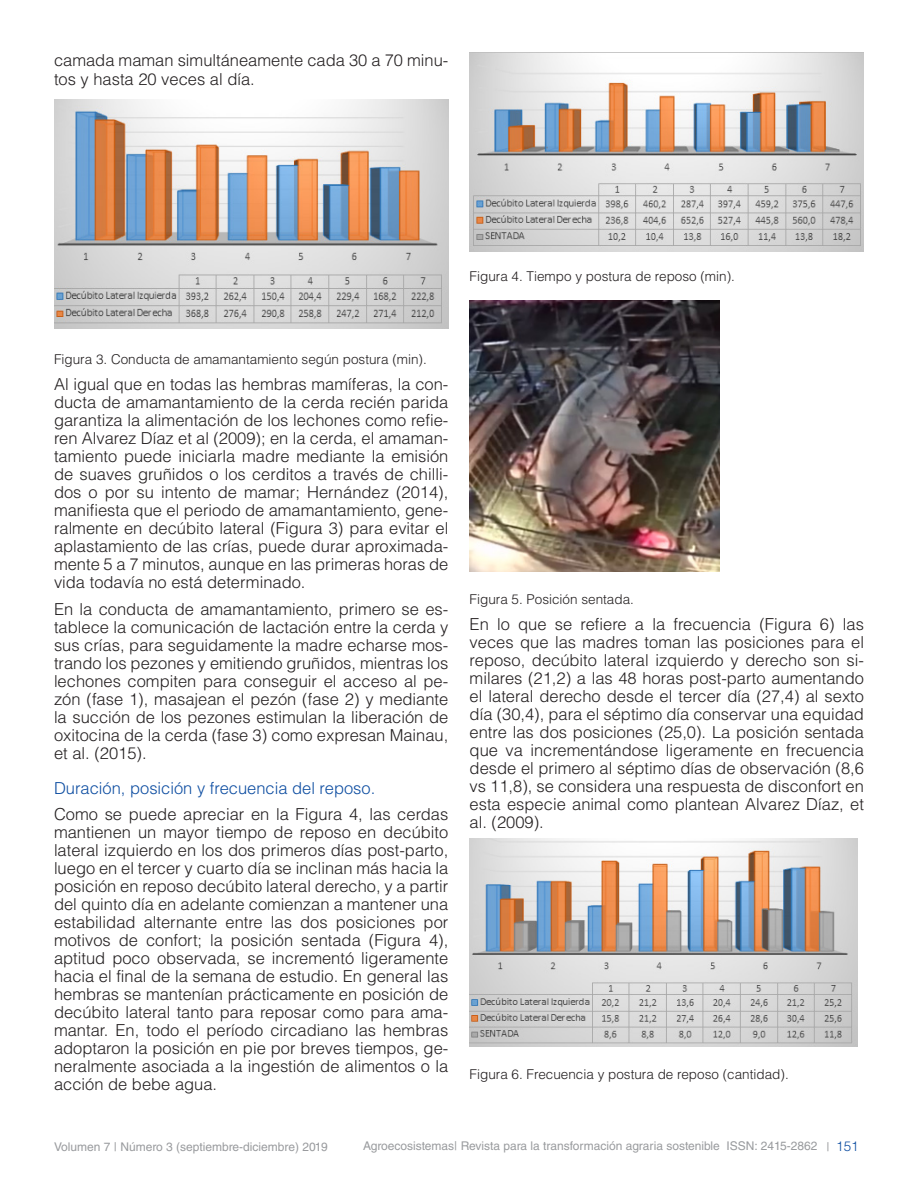
<style>
.page{position:relative;width:918px;height:1188px;background:#fff}
.page>*{position:absolute;margin:0;border:0;box-sizing:border-box;transform-origin:0 0}
.TEXTO{font:300 16.5px/18px "Helvetica LT Std";color:#231f20;text-align:justify}
.TITULOS_AZUL{font:300 16.5px "Helvetica LT Std";color:#0d4da1}
.pie_de_foto{font:300 13.5px "Helvetica LT Std";color:#231f20}
.TEXTO-2{font:300 13.5px "Helvetica LT Std";color:#231f20}
.t1{font:12px "Helvetica LT Std";color:#999b9e}
.s1{font-weight:300;font-size:13.5px;color:#0d4da1}
</style>
<div class="page">
<img style="left:54px;top:99px;width:394px;height:230px">
<img style="left:470px;top:53px;width:394px;height:198px">
<img style="left:470px;top:301px;width:250px;height:271px">
<img style="left:470px;top:838px;width:388px;height:208px">
<p class="TEXTO" style="left:54px;top:50px;width:396px;line-height:19.5px">camada maman simultáneamente cada 30 a 70 minu&shy;tos y hasta 20 veces al día.</p>
<p class="pie_de_foto" style="left:470px;top:268px;width:267px">Figura 4. Tiempo y postura de reposo (min).</p>
<p class="TEXTO-2" style="left:54px;top:351px;width:374px">Figura 3. Conducta de amamantamiento según postura (min).</p>
<p class="TEXTO" style="left:54px;top:375px;width:396px">Al igual que en todas las hembras mamíferas, la con&shy;ducta de amamantamiento de la cerda recién parida garantiza la alimentación de los lechones como refie&shy;ren Alvarez Díaz et al (2009); en la cerda, el amaman&shy;tamiento puede iniciarla madre mediante la emisión de suaves gruñidos o los cerditos a través de chilli&shy;dos o por su intento de mamar; Hernández (2014), manifiesta que el periodo de amamantamiento, gene&shy;ralmente en decúbito lateral (Figura 3) para evitar el aplastamiento de las crías, puede durar aproximada&shy;mente 5 a 7 minutos, aunque en las primeras horas de vida todavía no está determinado.</p>
<p class="TEXTO" style="left:54px;top:600px;width:396px">En la conducta de amamantamiento, primero se es&shy;tablece la comunicación de lactación entre la cerda y sus crías, para seguidamente la madre echarse mos&shy;trando los pezones y emitiendo gruñidos, mientras los lechones compiten para conseguir el acceso al pe&shy;zón (fase 1), masajean el pezón (fase 2) y mediante la succión de los pezones estimulan la liberación de oxitocina de la cerda (fase 3) como expresan Mainau, et al. (2015).</p>
<p class="TITULOS_AZUL" style="left:54px;top:778px;width:323px">Duración, posición y frecuencia del reposo.</p>
<p class="TEXTO" style="left:54px;top:805px;width:396px">Como se puede apreciar en la Figura 4, las cerdas mantienen un mayor tiempo de reposo en decúbito lateral izquierdo en los dos primeros días post-parto, luego en el tercer y cuarto día se inclinan más hacia la posición en reposo decúbito lateral derecho, y a partir del quinto día en adelante comienzan a mantener una estabilidad alternante entre las dos posiciones por motivos de confort; la posición sentada (Figura 4), aptitud poco observada, se incrementó ligeramente hacia el final de la semana de estudio. En general las hembras se mantenían prácticamente en posición de decúbito lateral tanto para reposar como para ama&shy;mantar. En, todo el período circadiano las hembras adoptaron la posición en pie por breves tiempos, ge&shy;neralmente asociada a la ingestión de alimentos o la acción de bebe agua.</p>
<p class="pie_de_foto" style="left:470px;top:591px;width:166px">Figura 5. Posición sentada.</p>
<p class="TEXTO" style="left:470px;top:615px;width:396px">En lo que se refiere a la frecuencia (Figura 6) las veces que las madres toman las posiciones para el reposo, decúbito lateral izquierdo y derecho son si&shy;milares (21,2) a las 48 horas post-parto aumentando el lateral derecho desde el tercer día (27,4) al sexto día (30,4), para el séptimo día conservar una equidad entre las dos posiciones (25,0). La posición sentada que va incrementándose ligeramente en frecuencia desde el primero al séptimo días de observación (8,6 vs 11,8), se considera una respuesta de disconfort en esta especie animal como plantean Alvarez Díaz, et al. (2009).</p>
<p class="pie_de_foto" style="left:470px;top:1066px;width:321px">Figura 6. Frecuencia y postura de reposo (cantidad).</p>
<p class="t1" style="left:54px;top:1139px;width:275px">Volumen 7 | Número 3 (septiembre-diciembre) 2019</p>
<p class="t1" style="left:363px;top:1139px;width:497px">Agroecosistemas| Revista para la transformación agraria sostenible ISSN: 2415-2862 | <span class="s1">151</span></p>
</div>
